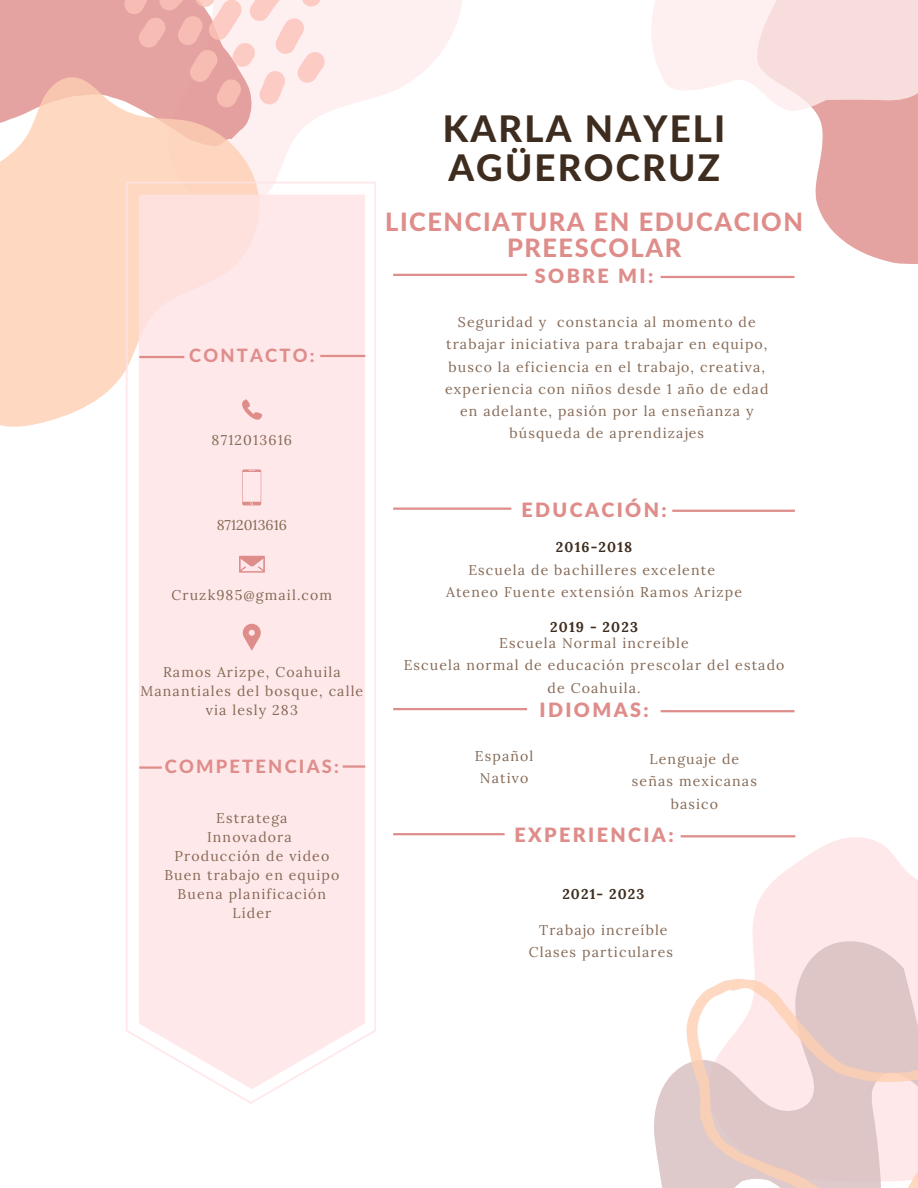
<style>
.page{position:relative;width:918px;height:1188px;background:#fff}
.page>*{position:absolute;margin:0;border:0;box-sizing:border-box;transform-origin:0 0}
.t1{font:800 36.75px/39.2px "Lato Latin";letter-spacing:.06em;color:#3e2d1f}
.t2{font:800 25.35px/26.4px "Lato Latin";letter-spacing:.06em;color:#de8d8a;text-align:center}
.t3{font:900 19.8px "Lato Latin";letter-spacing:.12em;color:#de8d8a}
.t4{font:800 18.3px "Lato Latin";letter-spacing:.12em;color:#de8d8a}
.t5{font:14.1px/22.2px "Lora";letter-spacing:.08em;color:#856955;text-align:center}
.t6{font:700 14.1px "Lora";letter-spacing:.08em;color:#3e2d1f}
.t7{font:14.1px "Lora";color:#856955}
</style>
<div class="page">
<svg style="left:326px;top:0;width:136px;height:113px;fill:#feeff0"></svg>
<svg style="left:0;top:147px;width:289px;height:280px;background:#fedac5"></svg>
<svg style="left:680px;top:835px;width:238px;height:93px;fill:#ffe8ea"></svg>
<svg style="left:752px;top:928px;width:166px;height:36px;background:#f6dfe1"></svg>
<svg style="left:654px;top:964px;width:264px;height:224px;background:#ecd6d5"></svg>
<svg style="left:0;top:0;width:326px;height:147px"></svg>
<svg style="left:681px;top:189px;width:237px;height:90px"></svg>
<svg style="left:652px;top:0;width:266px;height:189px"></svg>
<hr style="left:661px;top:276px;width:133px;height:2px;background:#de8d8a">
<svg style="left:126px;top:182px;width:250px;height:922px;background:#feeaeb"></svg>
<svg style="left:242px;top:400px;width:20px;height:20px"></svg>
<svg style="left:239px;top:556px;width:26px;height:17px"></svg>
<svg style="left:243px;top:624px;width:18px;height:27px"></svg>
<hr style="left:393px;top:274px;width:134px;height:2px;background:#de8d8a">
<hr style="left:672px;top:510px;width:123px;height:2px;background:#de8d8a">
<hr style="left:393px;top:508px;width:118px;height:2px;background:#de8d8a">
<hr style="left:661px;top:710px;width:133px;height:2px;background:#de8d8a">
<hr style="left:393px;top:708px;width:134px;height:2px;background:#de8d8a">
<hr style="left:681px;top:835px;width:114px;height:2px;background:#de8d8a">
<hr style="left:393px;top:833px;width:112px;height:2px;background:#de8d8a">
<svg style="left:242px;top:469px;width:19px;height:36px"></svg>
<hr style="left:320px;top:355px;width:45px;height:2px;background:#de8d8a">
<hr style="left:139px;top:356px;width:45px;height:2px;background:#de8d8a">
<hr style="left:343px;top:765px;width:22px;height:3px;background:#de8d8a">
<hr style="left:139px;top:766px;width:23px;height:3px;background:#de8d8a">
<p class="t4" style="left:189px;top:348px;width:127px">CONTACTO:</p>
<p class="t5" style="left:212px;top:429px;width:82px">8712013616</p>
<p class="t7" style="left:217px;top:516px;width:72px">8712013616</p>
<p class="t5" style="left:172px;top:583px;width:162px">Cruzk985@gmail.com</p>
<p class="t5" style="left:140px;top:662px;width:224px;line-height:19px">Ramos Arizpe, Coahuila<br>Manantiales del bosque, calle via lesly 283</p>
<p class="t4" style="left:165px;top:758px;width:176px">COMPETENCIAS:</p>
<p class="t5" style="left:164px;top:808px;width:176px;line-height:19px">Estratega<br>Innovadora<br>Producción de video<br>Buen trabajo en equipo<br>Buena planificación<br>Líder</p>
<h1 class="t1" style="left:443px;top:112px;width:284px">KARLA NAYELI<br>AGÜEROCRUZ</h1>
<h2 class="t2" style="left:385px;top:210px;width:419px">LICENCIATURA EN EDUCACION<br>PREESCOLAR</h2>
<h3 class="t3" style="left:535px;top:267px;width:120px">SOBRE MI:</h3>
<p class="t5" style="left:445px;top:311px;width:325px">Seguridad y constancia al momento de trabajar iniciativa para trabajar en equipo, busco la eficiencia en el trabajo, creativa, experiencia con niños desde 1 año de edad en adelante, pasión por la enseñanza y búsqueda de aprendizajes</p>
<h3 class="t3" style="left:522px;top:501px;width:147px">EDUCACIÓN:</h3>
<p class="t6" style="left:556px;top:538px;width:78px">2016-2018</p>
<p class="t5" style="left:446px;top:559px;width:298px">Escuela de bachilleres excelente<br>Ateneo Fuente extensión Ramos Arizpe</p>
<p class="t6" style="left:550px;top:617px;width:89px">2019 - 2023</p>
<p class="t5" style="left:404px;top:632px;width:382px">Escuela Normal increíble<br>Escuela normal de educación prescolar del estado de Coahuila.</p>
<h3 class="t3" style="left:540px;top:701px;width:111px">IDIOMAS:</h3>
<p class="t5" style="left:475px;top:745px;width:60px">Español<br>Nativo</p>
<p class="t5" style="left:632px;top:748px;width:126px">Lenguaje de señas mexicanas basico</p>
<h3 class="t3" style="left:515px;top:826px;width:161px">EXPERIENCIA:</h3>
<p class="t6" style="left:562px;top:885px;width:84px">2021- 2023</p>
<p class="t5" style="left:529px;top:918px;width:146px">Trabajo increíble<br>Clases particulares</p>
</div>
